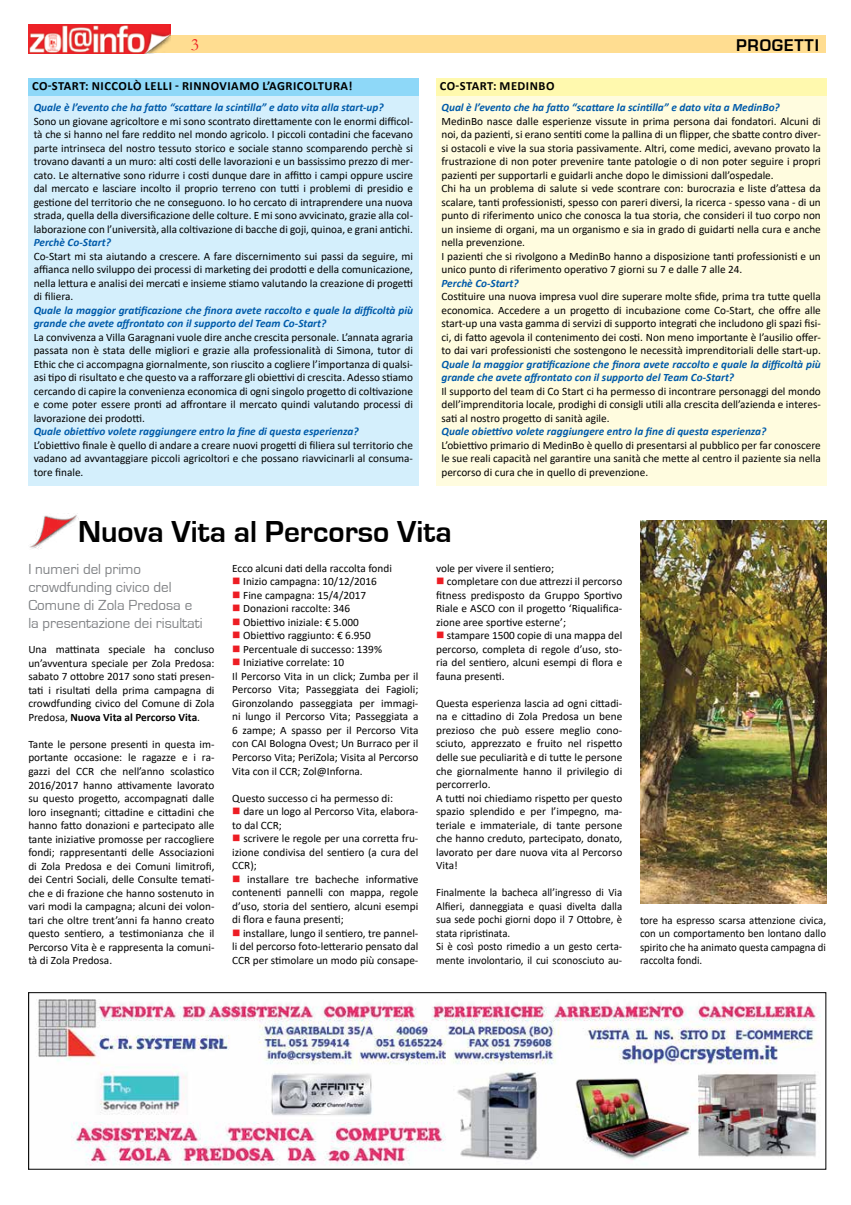
<style>
.page{position:relative;width:851px;height:1205px;background:#fff}
.page>*{position:absolute;margin:0;border:0;box-sizing:border-box;transform-origin:0 0}
.t1{font:700 31.25px "Eurostile";color:#000}
.t2{font:700 17.5px "Eurostile";letter-spacing:.05em;color:#000}
.t3{font:17.5px "Garamond";color:#ed1d24}
.t4{font:15px/18px "Eurostile";color:#808285}
.t5{font:700 12.5px "Calibri";letter-spacing:.04em;color:#000}
.t6{font:11.25px/13.5px "Calibri";color:#000;text-align:justify}
.t7{font:italic 700 11.25px/13.5px "Calibri";color:#005baa}
.t8{font:11.25px/13.5px "Calibri";color:#000;scale:.96 1}
.s1{font-weight:700}
.s2{color:#ed1d24}
</style>
<div class="page">
<div style="left:28px;top:35px;width:798px;height:18px;background:#ffdd91"></div>
<img style="left:28px;top:25px;width:142px;height:28px">
<img style="left:36px;top:999px;width:785px;height:167px">
<div style="left:28px;top:992px;width:798px;height:177px;border:1px solid #000"></div>
<img style="left:30px;top:515px;width:48px;height:34px">
<img style="left:640px;top:521px;width:186px;height:383px">
<div style="left:28px;top:96px;width:390px;height:389px;background:#d4effc"></div>
<div style="left:28px;top:78px;width:390px;height:18px;background:#8ed8f8"></div>
<div style="left:436px;top:96px;width:390px;height:389px;background:#fffcdf"></div>
<div style="left:436px;top:78px;width:390px;height:18px;background:#fff9ae"></div>
<h2 class="t3" style="left:191px;top:33px;width:10px">3</h2>
<h2 class="t2" style="left:735px;top:35px;width:85px">PROGETTI</h2>
<p class="t5" style="left:32px;top:77px;width:322px">CO-START: NICCOLÒ LELLI - RINNOVIAMO L’AGRICOLTURA!</p>
<p class="t7" style="left:34px;top:100px;width:351px">Quale è l’evento che ha fatto “scattare la scintilla” e dato vita alla start-up?</p>
<p class="t6" style="left:34px;top:114px;width:381px">Sono un giovane agricoltore e mi sono scontrato direttamente con le enormi difficol&shy;tà che si hanno nel fare reddito nel mondo agricolo. I piccoli contadini che facevano parte intrinseca del nostro tessuto storico e sociale stanno scomparendo perchè si trovano davanti a un muro: alti costi delle lavorazioni e un bassissimo prezzo di mer&shy;cato. Le alternative sono ridurre i costi dunque dare in affitto i campi oppure uscire dal mercato e lasciare incolto il proprio terreno con tutti i problemi di presidio e gestione del territorio che ne conseguono. Io ho cercato di intraprendere una nuova strada, quella della diversificazione delle colture. E mi sono avvicinato, grazie alla col&shy;laborazione con l’università, alla coltivazione di bacche di goji, quinoa, e grani antichi.</p>
<p class="t7" style="left:34px;top:235px;width:79px">Perchè Co-Start?</p>
<p class="t6" style="left:34px;top:249px;width:381px">Co-Start mi sta aiutando a crescere. A fare discernimento sui passi da seguire, mi affianca nello sviluppo dei processi di marketing dei prodotti e della comunicazione, nella lettura e analisi dei mercati e insieme stiamo valutando la creazione di progetti di filiera.</p>
<p class="t7" style="left:34px;top:303px;width:381px">Quale la maggior gratificazione che finora avete raccolto e quale la difficoltà più grande che avete affrontato con il supporto del Team Co-Start?</p>
<p class="t6" style="left:34px;top:330px;width:381px">La convivenza a Villa Garagnani vuole dire anche crescita personale. L’annata agraria passata non è stata delle migliori e grazie alla professionalità di Simona, tutor di Ethic che ci accompagna giornalmente, son riuscito a cogliere l’importanza di qualsi&shy;asi tipo di risultato e che questo va a rafforzare gli obiettivi di crescita. Adesso stiamo cercando di capire la convenienza economica di ogni singolo progetto di coltivazione e come poter essere pronti ad affrontare il mercato quindi valutando processi di lavorazione dei prodotti.</p>
<p class="t7" style="left:34px;top:424px;width:326px">Quale obiettivo volete raggiungere entro la fine di questa esperienza?</p>
<p class="t6" style="left:34px;top:438px;width:381px">L’obiettivo finale è quello di andare a creare nuovi progetti di filiera sul territorio che vadano ad avvantaggiare piccoli agricoltori e che possano riavvicinarli al consuma&shy;tore finale.</p>
<p class="t5" style="left:440px;top:77px;width:116px">CO-START: MEDINBO</p>
<p class="t7" style="left:441px;top:100px;width:340px">Qual è l’evento che ha fatto “scattare la scintilla” e dato vita a MedinBo?</p>
<p class="t6" style="left:441px;top:114px;width:381px;text-align:left">MedinBo nasce dalle esperienze vissute in prima persona dai fondatori. Alcuni di noi, da pazienti, si erano sentiti come la pallina di un flipper, che sbatte contro diver&shy;si ostacoli e vive la sua storia passivamente. Altri, come medici, avevano provato la frustrazione di non poter prevenire tante patologie o di non poter seguire i propri pazienti per supportarli e guidarli anche dopo le dimissioni dall’ospedale.<br>Chi ha un problema di salute si vede scontrare con: burocrazia e liste d’attesa da scalare, tanti professionisti, spesso con pareri diversi, la ricerca - spesso vana - di un punto di riferimento unico che conosca la tua storia, che consideri il tuo corpo non un insieme di organi, ma un organismo e sia in grado di guidarti nella cura e anche nella prevenzione.<br>I pazienti che si rivolgono a MedinBo hanno a disposizione tanti professionisti e un unico punto di riferimento operativo 7 giorni su 7 e dalle 7 alle 24.</p>
<p class="t7" style="left:441px;top:276px;width:79px">Perchè Co-Start?</p>
<p class="t6" style="left:441px;top:289px;width:381px">Costituire una nuova impresa vuol dire superare molte sfide, prima tra tutte quella economica. Accedere a un progetto di incubazione come Co-Start, che offre alle start-up una vasta gamma di servizi di supporto integrati che includono gli spazi fisi&shy;ci, di fatto agevola il contenimento dei costi. Non meno importante è l’ausilio offer&shy;to dai vari professionisti che sostengono le necessità imprenditoriali delle start-up.</p>
<p class="t7" style="left:441px;top:357px;width:381px">Quale la maggior gratificazione che finora avete raccolto e quale la difficoltà più grande che avete affrontato con il supporto del Team Co-Start?</p>
<p class="t6" style="left:441px;top:384px;width:381px">Il supporto del team di Co Start ci ha permesso di incontrare personaggi del mondo dell’imprenditoria locale, prodighi di consigli utili alla crescita dell’azienda e interes&shy;sati al nostro progetto di sanità agile.</p>
<p class="t7" style="left:441px;top:424px;width:326px">Quale obiettivo volete raggiungere entro la fine di questa esperienza?</p>
<p class="t6" style="left:441px;top:438px;width:381px">L’obiettivo primario di MedinBo è quello di presentarsi al pubblico per far conoscere le sue reali capacità nel garantire una sanità che mette al centro il paziente sia nella percorso di cura che in quello di prevenzione.</p>
<h1 class="t1" style="left:78px;top:514px;width:375px">Nuova Vita al Percorso Vita</h1>
<h3 class="t4" style="left:28px;top:560px;width:176px">I numeri del primo crowdfunding civico del<br>Comune di Zola Predosa e la presentazione dei risultati</h3>
<p class="t6" style="left:28px;top:643px;width:188px">Una mattinata speciale ha concluso un’avventura speciale per Zola Predosa: sabato 7 ottobre 2017 sono stati presen&shy;tati i risultati della prima campagna di crowdfunding civico del Comune di Zola Predosa, <span class="s1">Nuova Vita al Percorso Vita</span>.</p>
<p class="t6" style="left:28px;top:737px;width:188px">Tante le persone presenti in questa im&shy;portante occasione: le ragazze e i ra&shy;gazzi del CCR che nell’anno scolastico 2016/2017 hanno attivamente lavorato su questo progetto, accompagnati dalle loro insegnanti; cittadine e cittadini che hanno fatto donazioni e partecipato alle tante iniziative promosse per raccogliere fondi; rappresentanti delle Associazioni di Zola Predosa e dei Comuni limitrofi, dei Centri Sociali, delle Consulte temati&shy;che e di frazione che hanno sostenuto in vari modi la campagna; alcuni dei volon&shy;tari che oltre trent’anni fa hanno creato questo sentiero, a testimonianza che il Percorso Vita è e rappresenta la comuni&shy;tà di Zola Predosa.</p>
<p class="t6" style="left:232px;top:561px;width:161px">Ecco alcuni dati della raccolta fondi</p>
<p class="t6" style="left:232px;top:575px;width:146px"><span class="s2">■</span> Inizio campagna: 10/12/2016</p>
<p class="t6" style="left:232px;top:588px;width:135px"><span class="s2">■</span> Fine campagna: 15/4/2017</p>
<p class="t6" style="left:232px;top:602px;width:120px"><span class="s2">■</span> Donazioni raccolte: 346</p>
<p class="t6" style="left:232px;top:615px;width:128px"><span class="s2">■</span> Obiettivo iniziale: € 5.000</p>
<p class="t6" style="left:232px;top:629px;width:140px"><span class="s2">■</span> Obiettivo raggiunto: € 6.950</p>
<p class="t6" style="left:232px;top:642px;width:151px"><span class="s2">■</span> Percentuale di successo: 139%</p>
<p class="t6" style="left:232px;top:656px;width:188px;text-align:left"><span class="s2">■</span> Iniziative correlate: 10<br>Il Percorso Vita in un click; Zumba per il Percorso Vita; Passeggiata dei Fagioli; Gironzolando passeggiata per immagi&shy;ni lungo il Percorso Vita; Passeggiata a 6 zampe; A spasso per il Percorso Vita con CAI Bologna Ovest; Un Burraco per il Percorso Vita; PeriZola; Visita al Percorso Vita con il CCR; Zol@Inforna.</p>
<p class="t6" style="left:232px;top:791px;width:162px">Questo successo ci ha permesso di:</p>
<p class="t6" style="left:232px;top:804px;width:188px"><span class="s2">■</span> dare un logo al Percorso Vita, elabora&shy;to dal CCR;</p>
<p class="t6" style="left:232px;top:831px;width:188px"><span class="s2">■</span> scrivere le regole per una corretta fru&shy;izione condivisa del sentiero (a cura del CCR);</p>
<p class="t6" style="left:232px;top:872px;width:188px"><span class="s2">■</span> installare tre bacheche informative contenenti pannelli con mappa, regole d’uso, storia del sentiero, alcuni esempi di flora e fauna presenti;</p>
<p class="t6" style="left:232px;top:926px;width:188px"><span class="s2">■</span> installare, lungo il sentiero, tre pannel&shy;li del percorso foto-letterario pensato dal CCR per stimolare un modo più consape-</p>
<p class="t6" style="left:436px;top:561px;width:119px">vole per vivere il sentiero;</p>
<p class="t6" style="left:436px;top:575px;width:188px"><span class="s2">■</span> completare con due attrezzi il percorso fitness predisposto da Gruppo Sportivo Riale e ASCO con il progetto ‘Riqualifica&shy;zione aree sportive esterne’;</p>
<p class="t6" style="left:436px;top:629px;width:188px"><span class="s2">■</span> stampare 1500 copie di una mappa del percorso, completa di regole d’uso, sto&shy;ria del sentiero, alcuni esempi di flora e fauna presenti.</p>
<p class="t6" style="left:436px;top:696px;width:188px;text-align:left">Questa esperienza lascia ad ogni cittadi&shy;na e cittadino di Zola Predosa un bene prezioso che può essere meglio cono&shy;sciuto, apprezzato e fruito nel rispetto delle sue peculiarità e di tutte le persone che giornalmente hanno il privilegio di percorrerlo.<br>A tutti noi chiediamo rispetto per questo spazio splendido e per l’impegno, ma&shy;teriale e immateriale, di tante persone che hanno creduto, partecipato, donato, lavorato per dare nuova vita al Percorso Vita!</p>
<p class="t8" style="left:436px;top:885px;width:195px">Finalmente la bacheca all’ingresso di Via Alfieri, danneggiata e quasi divelta dalla sua sede pochi giorni dopo il 7 Ottobre, è stata ripristinata.<br>Si è così posto rimedio a un gesto certa&shy;mente involontario, il cui sconosciuto au-</p>
<p class="t8" style="left:640px;top:913px;width:195px;text-align:justify">tore ha espresso scarsa attenzione civica, con un comportamento ben lontano dallo spirito che ha animato questa campagna di raccolta fondi.</p>
</div>
